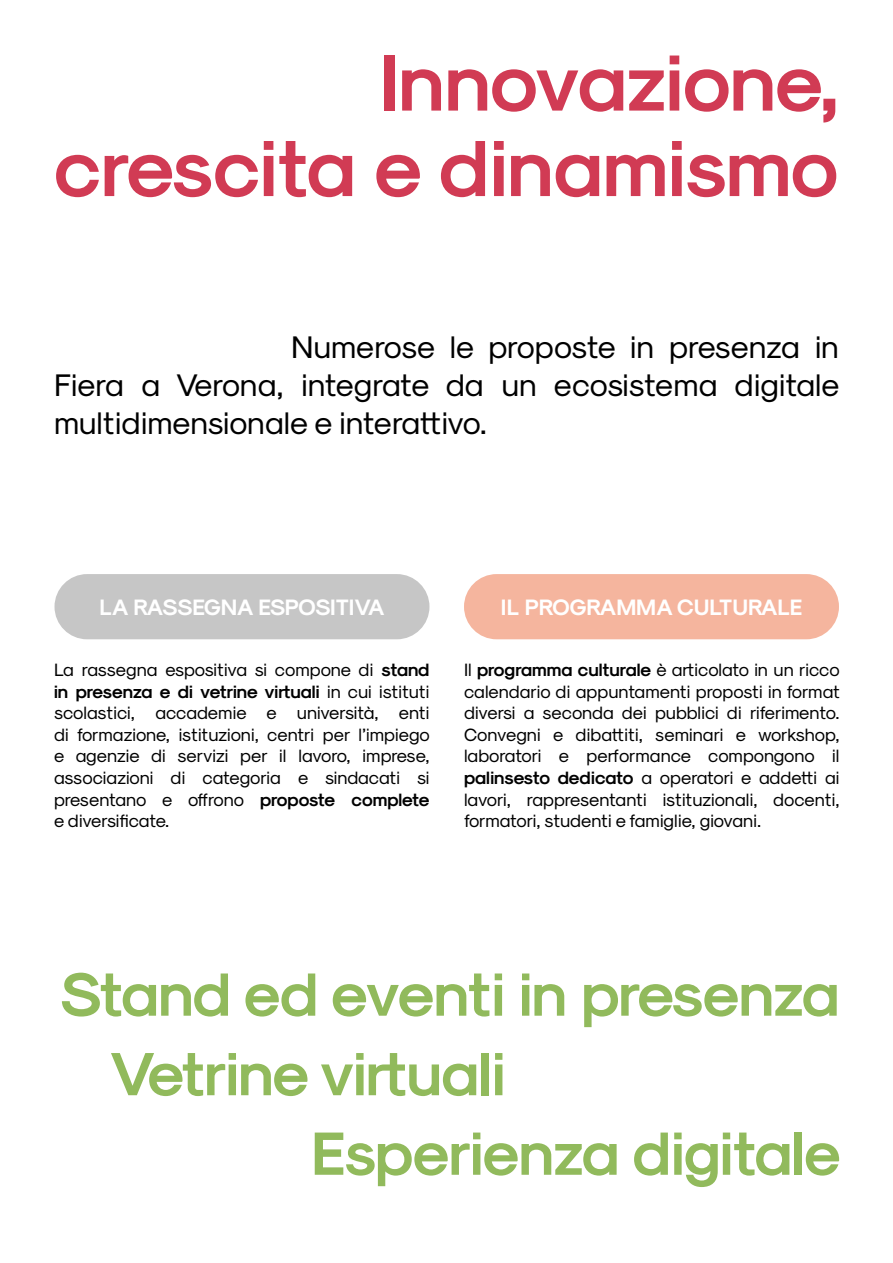
<style>
.page{position:relative;width:893px;height:1263px;background:#fff}
.page>*{position:absolute;margin:0;border:0;box-sizing:border-box;transform-origin:0 0}
.t1{font:80.25px/85.5px "Sk Modernist Bold";color:#d13b54;text-align:right}
.t2{font:61.5px/79.5px "Sk Modernist Bold";letter-spacing:-.01em;color:#91ba5c}
.t3{font:31.5px/37.8px "Sk Modernist Regular";color:#000;text-align:justify}
.t4{font:22.5px "Sk Modernist Bold";color:#fff}
.t5{font:18px/21.6px "Sk Modernist Regular";letter-spacing:-.01em;color:#000;text-align:justify}
.t6{font:18px "Sk Modernist Bold";color:#000}
.s1{font-family:"Sk Modernist Bold"}
.s2{font-family:"Sk Modernist Regular"}
</style>
<div class="page">
<div style="left:56px;top:576px;width:372px;height:62px;background:#c6c6c6;border-radius:31px"></div>
<div style="left:55px;top:574px;width:374px;height:65px;border:3px solid #c6c6c6;border-radius:31px"></div>
<div style="left:465px;top:576px;width:372px;height:62px;background:#f5b59e;border-radius:31px"></div>
<div style="left:464px;top:574px;width:375px;height:65px;border:3px solid #f5b59e;border-radius:31px"></div>
<h1 class="t1" style="left:54px;top:38px;width:786px">Innovazione,<br>crescita e dinamismo</h1>
<h3 class="t3" style="left:54px;top:328px;width:787px;text-indent:237px">Numerose le proposte in presenza in Fiera a Verona, integrate da un ecosistema digitale multidimensionale e interattivo.</h3>
<p class="t4" style="left:99px;top:593px;width:287px">LA RASSEGNA ESPOSITIVA</p>
<p class="t4" style="left:501px;top:593px;width:303px">IL PROGRAMMA CULTURALE</p>
<p class="t5" style="left:54px;top:659px;width:377px">La rassegna espositiva si compone di <span class="s1">stand</span></p>
<p class="t6" style="left:54px;top:681px;width:377px">in presenza e di vetrine virtuali <span class="s2">in cui istituti</span></p>
<p class="t5" style="left:54px;top:702px;width:377px">scolastici, accademie e università, enti di formazione, istituzioni, centri per l’impiego e agenzie di servizi per il lavoro, imprese, associazioni di categoria e sindacati si presentano e offrono <span class="s1">proposte complete </span>e diversificate.</p>
<p class="t5" style="left:464px;top:659px;width:377px">Il <span class="s1">programma culturale</span> è articolato in un ricco calendario di appuntamenti proposti in format diversi a seconda dei pubblici di riferimento.<br>Convegni e dibattiti, seminari e workshop, laboratori e performance compongono il <span class="s1">palinsesto dedicato</span> a operatori e addetti ai lavori, rappresentanti istituzionali, docenti, formatori, studenti e famiglie, giovani.</p>
<h2 class="t2" style="left:110px;top:953px;width:731px;text-indent:-49px">Stand ed eventi in presenza<br>Vetrine virtuali</h2>
<h2 class="t2" style="left:311px;top:1112px;width:531px">Esperienza digitale</h2>
</div>
